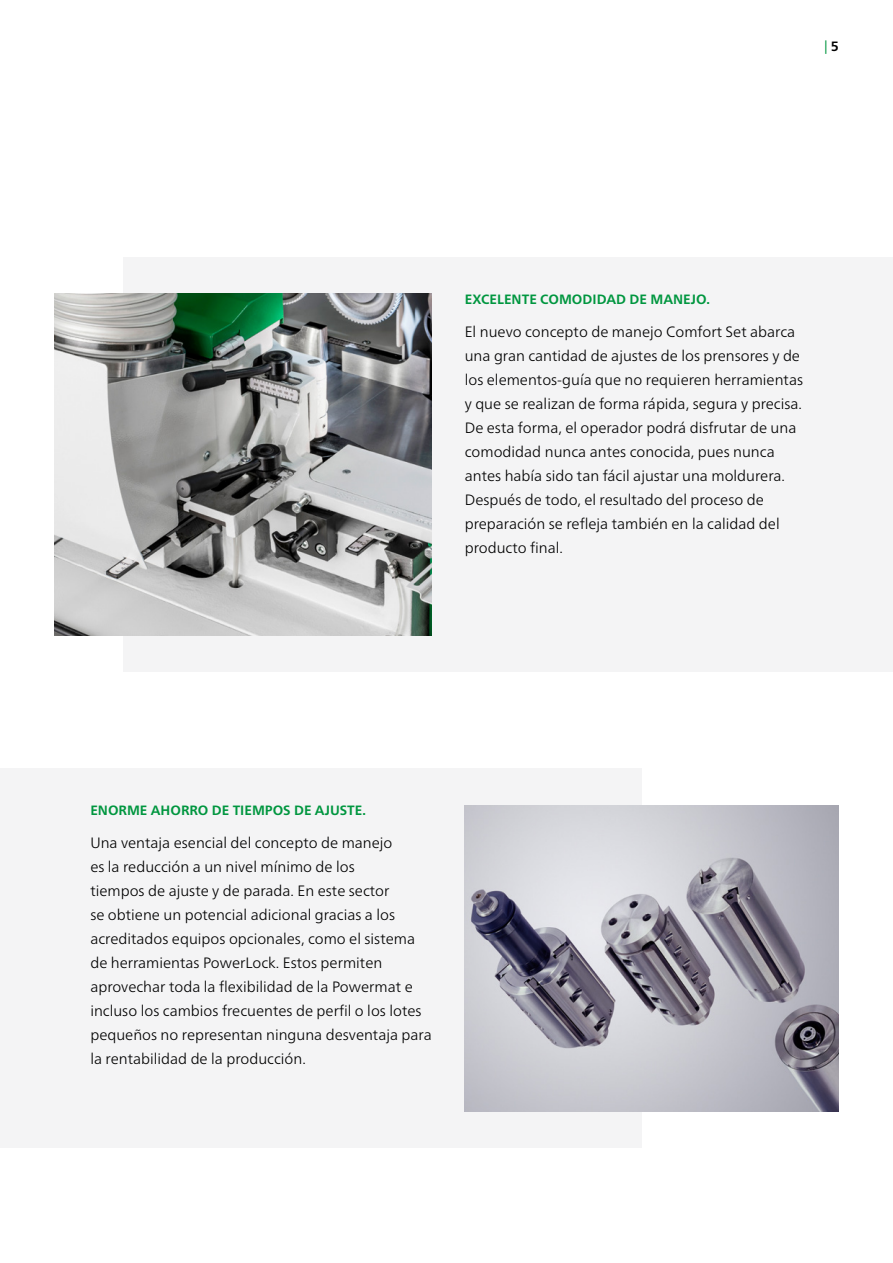
<style>
.page{position:relative;width:893px;height:1263px;background:#fff}
.page>*{position:absolute;margin:0;border:0;box-sizing:border-box;transform-origin:0 0}
.t1{font:300 15px/24px "Frutiger Neue LT Pro";color:#000}
.t2{font:700 13.5px "Frutiger Neue LT Pro";color:#00963f}
.t3{font:13.5px "Frutiger Neue LT Pro";color:#00963f}
.s1{font-weight:700;color:#000}
</style>
<div class="page">
<div style="left:123px;top:257px;width:770px;height:415px;background:#f4f4f5"></div>
<div style="left:0;top:768px;width:641px;height:380px;background:#f4f4f5"></div>
<img style="left:54px;top:294px;width:377px;height:341px">
<img style="left:465px;top:805px;width:374px;height:306px">
<p class="t3" style="left:824px;top:38px;width:16px">| <span class="s1">5</span></p>
<p class="t2" style="left:465px;top:292px;width:247px">EXCELENTE COMODIDAD DE MANEJO.</p>
<p class="t1" style="left:465px;top:319px;width:340px">El nuevo concepto de manejo Comfort Set abarca una gran cantidad de ajustes de los prensores y de los elementos-guía que no requieren herramientas y que se realizan de forma rápida, segura y precisa.<br>De esta forma, el operador podrá disfrutar de una comodidad nunca antes conocida, pues nunca antes había sido tan fácil ajustar una moldurera.<br>Después de todo, el resultado del proceso de preparación se refleja también en la calidad del producto final.</p>
<p class="t2" style="left:90px;top:803px;width:277px">ENORME AHORRO DE TIEMPOS DE AJUSTE.</p>
<p class="t1" style="left:90px;top:830px;width:343px">Una ventaja esencial del concepto de manejo<br>es la reducción a un nivel mínimo de los<br>tiempos de ajuste y de parada. En este sector<br>se obtiene un potencial adicional gracias a los acreditados equipos opcionales, como el sistema de herramientas PowerLock. Estos permiten aprovechar toda la flexibilidad de la Powermat e incluso los cambios frecuentes de perfil o los lotes pequeños no representan ninguna desventaja para la rentabilidad de la producción.</p>
</div>
